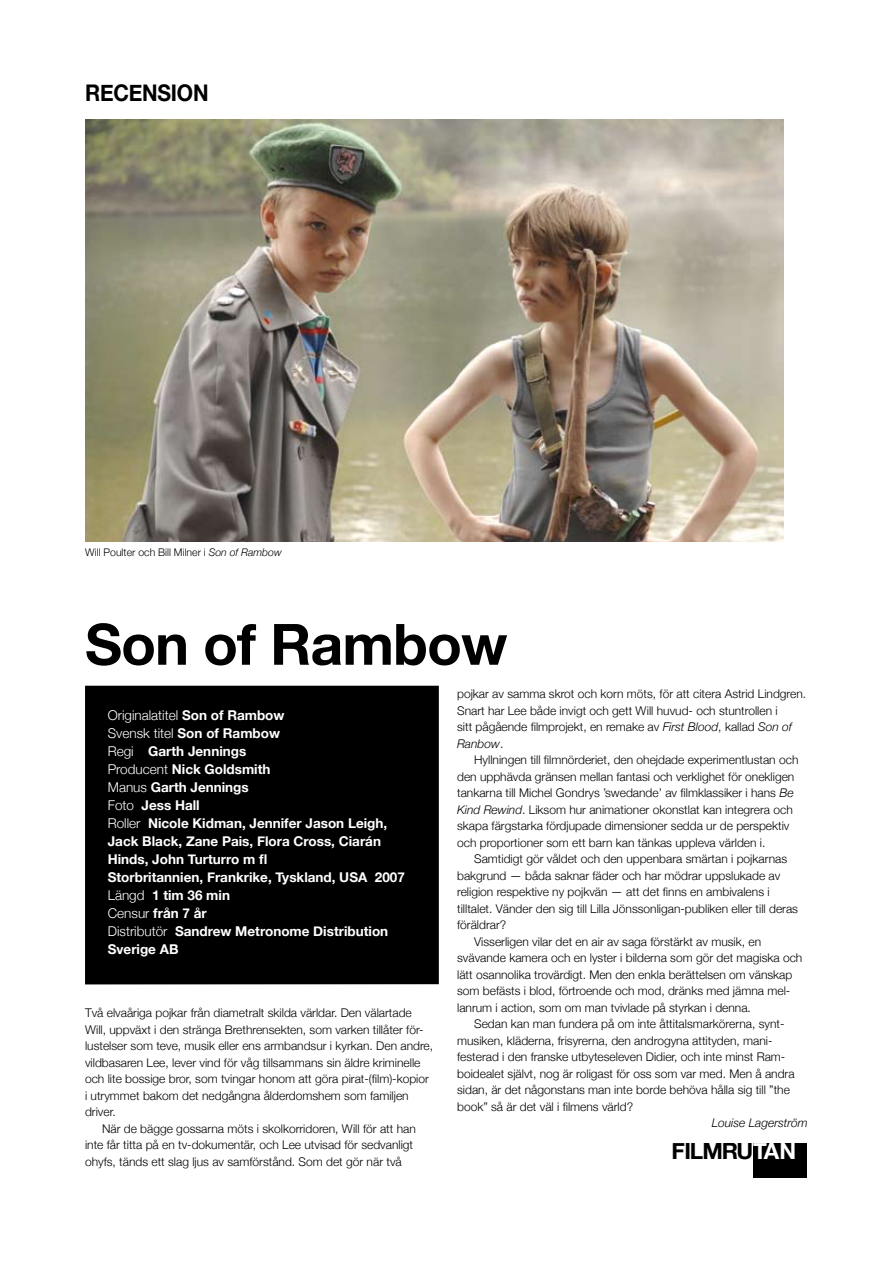
<style>
.page{position:relative;width:893px;height:1263px;background:#fff}
.page>*{position:absolute;margin:0;border:0;box-sizing:border-box;transform-origin:0 0}
.t1{font:700 57px "Helvetica Neue";color:#000}
.t2{font:700 22.95px "Helvetica Neue";letter-spacing:-.01em;color:#000;scale:.92 1}
.t3{font:700 22.65px "Helvetica Neue";letter-spacing:-.04em;color:#000}
.t4{font:700 13.5px/18px "Helvetica Neue";color:#fff}
.t5{font:300 12px/16.5px "Helvetica Neue";color:#000}
.t6{font:italic 300 12px "Helvetica Neue";color:#000}
.t7{font:300 10.5px "Helvetica Neue";color:#000}
.s1{font-style:italic}
.s2{font-weight:300}
.s3{color:#fff}
</style>
<div class="page">
<div style="left:754px;top:1143px;width:53px;height:35px;background:#000"></div>
<div style="left:85px;top:686px;width:354px;height:298px;background:#000"></div>
<img style="left:85px;top:120px;width:698px;height:421px">
<h2 class="t2" style="left:85px;top:79px;width:136px">recension</h2>
<p class="t7" style="left:85px;top:546px;width:198px">Will Poulter och Bill Milner i <span class="s1">Son of Rambow</span></p>
<h1 class="t1" style="left:85px;top:609px;width:424px">Son of Rambow</h1>
<p class="t4" style="left:108px;top:706px;width:299px"><span class="s2">Originalatitel</span> Son of Rambow<br><span class="s2">Svensk titel</span> Son of Rambow<br><span class="s2">Regi</span> Garth Jennings<br><span class="s2">Producent</span> Nick Goldsmith<br><span class="s2">Manus</span> Garth Jennings<br><span class="s2">Foto</span> Jess Hall<br><span class="s2">Roller</span> Nicole Kidman, Jennifer Jason Leigh,<br>Jack Black, Zane Pais, Flora Cross, Ciarán<br>Hinds, John Turturro m fl<br>Storbritannien, Frankrike, Tyskland, USA 2007<br><span class="s2">Längd</span> 1 tim 36 min<br><span class="s2">Censur</span> från 7 år<br><span class="s2">Distributör</span> Sandrew Metronome Distribution<br>Sverige AB</p>
<p class="t5" style="left:85px;top:1004px;width:350px">Två elvaåriga pojkar från diametralt skilda världar. Den välartade Will, uppväxt i den stränga Brethrensekten, som varken tillåter för&shy;lustelser som teve, musik eller ens armbandsur i kyrkan. Den andre, vildbasaren Lee, lever vind för våg tillsammans sin äldre kriminelle och lite bossige bror, som tvingar honom att göra pirat-(film)-kopior i utrymmet bakom det nedgångna ålderdomshem som familjen driver.</p>
<p class="t5" style="left:85px;top:1120px;width:332px;text-indent:17px">När de bägge gossarna möts i skolkorridoren, Will för att han inte får titta på en tv-dokumentär, och Lee utvisad för sedvanligt ohyfs, tänds ett slag ljus av samförstånd. Som det gör när två</p>
<p class="t5" style="left:457px;top:686px;width:350px">pojkar av samma skrot och korn möts, för att citera Astrid Lindgren.<br>Snart har Lee både invigt och gett Will huvud- och stuntrollen i<br>sitt pågående filmprojekt, en remake av <span class="s1">First Blood</span>, kallad <span class="s1">Son of Ranbow</span>.</p>
<p class="t5" style="left:457px;top:752px;width:343px;text-indent:17px">Hyllningen till filmnörderiet, den ohejdade experimentlustan och den upphävda gränsen mellan fantasi och verklighet för onekligen tankarna till Michel Gondrys ’swedande’ av filmklassiker i hans <span class="s1">Be Kind Rewind</span>. Liksom hur animationer okonstlat kan integrera och skapa färgstarka fördjupade dimensioner sedda ur de perspektiv och proportioner som ett barn kan tänkas uppleva världen i.</p>
<p class="t5" style="left:474px;top:851px;width:314px">Samtidigt gör våldet och den uppenbara smärtan i pojkarnas</p>
<p class="t5" style="left:457px;top:867px;width:325px">bakgrund — båda saknar fäder och har mödrar uppslukade av</p>
<p class="t5" style="left:457px;top:884px;width:314px">religion respektive ny pojkvän — att det finns en ambivalens i</p>
<p class="t5" style="left:457px;top:900px;width:342px">tilltalet. Vänder den sig till Lilla Jönssonligan-publiken eller till deras</p>
<p class="t5" style="left:457px;top:917px;width:51px">föräldrar?</p>
<p class="t5" style="left:474px;top:933px;width:289px">Visserligen vilar det en air av saga förstärkt av musik, en</p>
<p class="t5" style="left:457px;top:950px;width:347px">svävande kamera och en lyster i bilderna som gör det magiska och</p>
<p class="t5" style="left:457px;top:966px;width:337px">lätt osannolika trovärdigt. Men den enkla berättelsen om vänskap</p>
<p class="t5" style="left:457px;top:983px;width:335px">som befästs i blod, förtroende och mod, dränks med jämna mel-</p>
<p class="t5" style="left:457px;top:999px;width:295px">lanrum i action, som om man tvivlade på styrkan i denna.</p>
<p class="t5" style="left:474px;top:1016px;width:312px">Sedan kan man fundera på om inte åttitalsmarkörerna, synt-</p>
<p class="t5" style="left:457px;top:1032px;width:317px">musiken, kläderna, frisyrerna, den androgyna attityden, mani-</p>
<p class="t5" style="left:457px;top:1049px;width:330px">festerad i den franske utbyteseleven Didier, och inte minst Ram-</p>
<p class="t5" style="left:457px;top:1065px;width:339px">boidealet självt, nog är roligast för oss som var med. Men å andra</p>
<p class="t5" style="left:457px;top:1082px;width:334px">sidan, är det någonstans man inte borde behöva hålla sig till ”the</p>
<p class="t5" style="left:457px;top:1098px;width:178px">book” så är det väl i filmens värld?</p>
<p class="t6" style="left:712px;top:1116px;width:98px">Louise Lagerström</p>
<h3 class="t3" style="left:671px;top:1137px;width:126px">FILMRU<span class="s3">TAN</span></h3>
</div>
